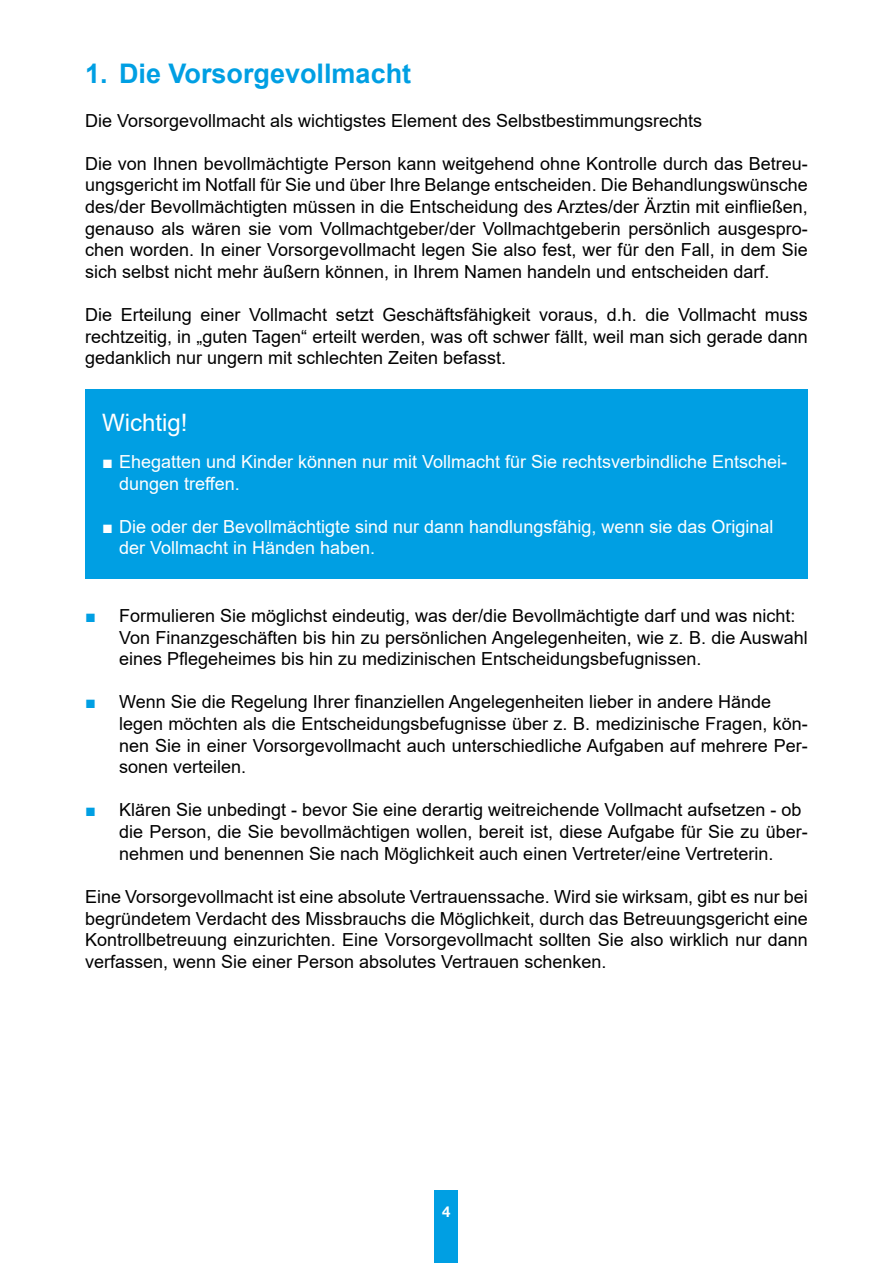
<style>
.page{position:relative;width:893px;height:1263px;background:#fff}
.page>*{position:absolute;margin:0;border:0;box-sizing:border-box;transform-origin:0 0}
.t1{font:700 27px "Arial";color:#009fe3}
.t2{font:24px "Arial";color:#fff}
.t3{font:18px/21.6px "Arial";color:#000;text-align:justify}
.t4{font:18px "Arial";color:#fff}
.t5{font:700 15px "Helvetica Neue";color:#fff}
.s1{font-weight:700;color:#009fe3}
</style>
<div class="page">
<div style="left:434px;top:1191px;width:24px;height:72px;background:#009fe3"></div>
<div style="left:85px;top:389px;width:723px;height:190px;background:#009fe3"></div>
<p class="t1" style="left:85px;top:55px;width:328px">1. Die Vorsorgevollmacht</p>
<p class="t3" style="left:85px;top:109px;width:619px">Die Vorsorgevollmacht als wichtigstes Element des Selbstbestimmungsrechts</p>
<p class="t3" style="left:85px;top:153px;width:724px">Die von Ihnen bevollmächtigte Person kann weitgehend ohne Kontrolle durch das Betreu&shy;ungsgericht im Notfall für Sie und über Ihre Belange entscheiden. Die Behandlungswünsche des/der Bevollmächtigten müssen in die Entscheidung des Arztes/der Ärztin mit einfließen, genauso als wären sie vom Vollmachtgeber/der Vollmachtgeberin persönlich ausgespro&shy;chen worden. In einer Vorsorgevollmacht legen Sie also fest, wer für den Fall, in dem Sie sich selbst nicht mehr äußern können, in Ihrem Namen handeln und entscheiden darf.</p>
<p class="t3" style="left:85px;top:304px;width:724px">Die Erteilung einer Vollmacht setzt Geschäftsfähigkeit voraus, d.h. die Vollmacht muss rechtzeitig, in „guten Tagen“ erteilt werden, was oft schwer fällt, weil man sich gerade dann gedanklich nur ungern mit schlechten Zeiten befasst.</p>
<p class="t2" style="left:102px;top:406px;width:87px">Wichtig!</p>
<p class="t4" style="left:102px;top:449px;width:686px">■ Ehegatten und Kinder können nur mit Vollmacht für Sie rechtsverbindliche Entschei-</p>
<p class="t4" style="left:119px;top:471px;width:122px">dungen treffen.</p>
<p class="t4" style="left:102px;top:514px;width:673px">■ Die oder der Bevollmächtigte sind nur dann handlungsfähig, wenn sie das Original</p>
<p class="t4" style="left:119px;top:536px;width:258px">der Vollmacht in Händen haben.</p>
<p class="t3" style="left:85px;top:605px;width:712px"><span class="s1">■</span> Formulieren Sie möglichst eindeutig, was der/die Bevollmächtigte darf und was nicht:</p>
<p class="t3" style="left:119px;top:626px;width:690px">Von Finanzgeschäften bis hin zu persönlichen Angelegenheiten, wie z. B. die Auswahl eines Pflegeheimes bis hin zu medizinischen Entscheidungsbefugnissen.</p>
<p class="t3" style="left:85px;top:691px;width:688px"><span class="s1">■</span> Wenn Sie die Regelung Ihrer finanziellen Angelegenheiten lieber in andere Hände</p>
<p class="t3" style="left:119px;top:713px;width:690px">legen möchten als die Entscheidungsbefugnisse über z. B. medizinische Fragen, kön&shy;nen Sie in einer Vorsorgevollmacht auch unterschiedliche Aufgaben auf mehrere Per&shy;sonen verteilen.</p>
<p class="t3" style="left:85px;top:799px;width:718px"><span class="s1">■</span> Klären Sie unbedingt - bevor Sie eine derartig weitreichende Vollmacht aufsetzen - ob</p>
<p class="t3" style="left:119px;top:821px;width:690px">die Person, die Sie bevollmächtigen wollen, bereit ist, diese Aufgabe für Sie zu über&shy;nehmen und benennen Sie nach Möglichkeit auch einen Vertreter/eine Vertreterin.</p>
<p class="t3" style="left:85px;top:886px;width:724px">Eine Vorsorgevollmacht ist eine absolute Vertrauenssache. Wird sie wirksam, gibt es nur bei begründetem Verdacht des Missbrauchs die Möglichkeit, durch das Betreuungsgericht eine Kontrollbetreuung einzurichten. Eine Vorsorgevollmacht sollten Sie also wirklich nur dann verfassen, wenn Sie einer Person absolutes Vertrauen schenken.</p>
<p class="t5" style="left:442px;top:1202px;width:10px">4</p>
</div>
